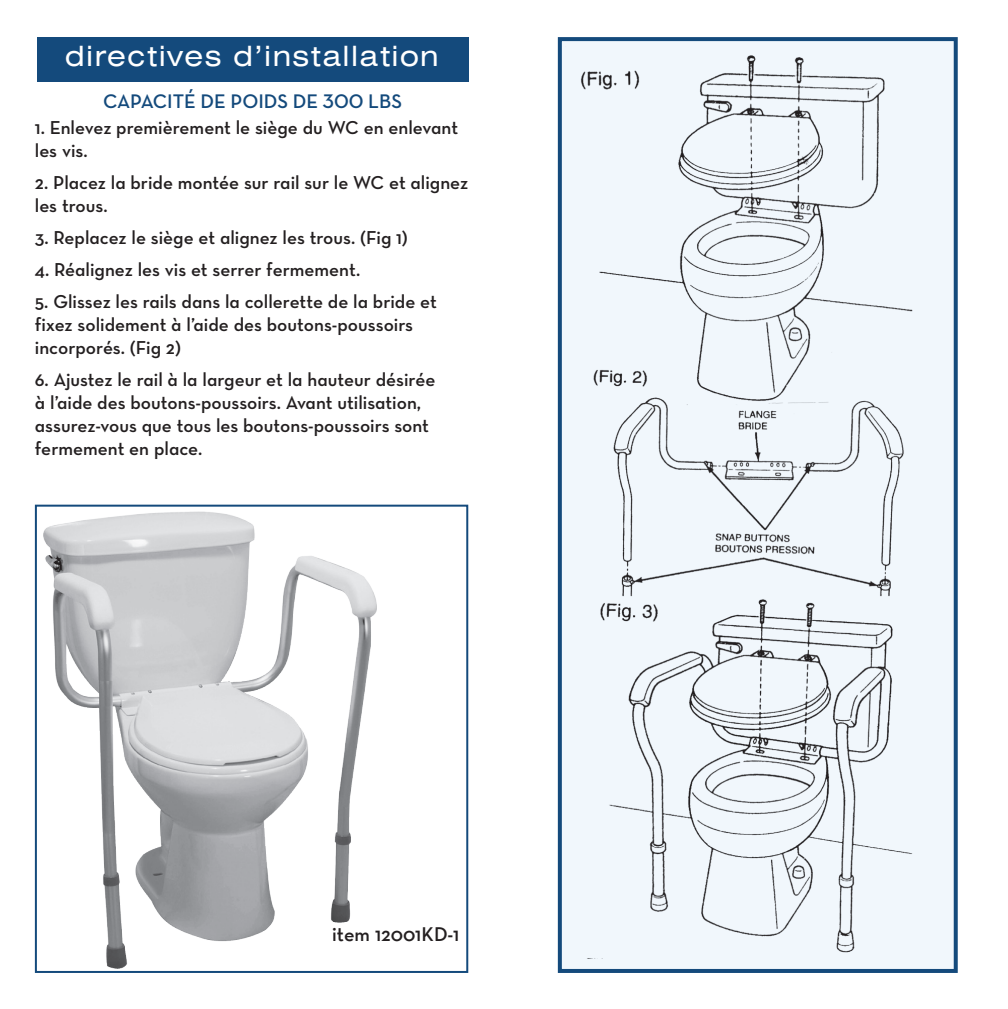
<style>
.page{position:relative;width:1008px;height:1009px;background:#fff}
.page>*{position:absolute;margin:0;border:0;box-sizing:border-box;transform-origin:0 0}
.t1{font:expanded 28px "Swiss 721 BT";letter-spacing:.05em;color:#fff}
.t2{font:20px "Neutraface Text Demi Alt";color:#144a7c}
.Copy_of_Normal{font:20px "Neutraface Text TT Demi Alt";color:#231f20}
.t3{font:19px/22.8px "Neutraface Text Demi Alt";color:#231f20}
</style>
<div class="page">
<img style="left:563px;top:47px;width:389px;height:911px">
<div style="left:558px;top:37px;width:399px;height:935px;border:4px solid #144a7c"></div>
<div style="left:35px;top:504px;width:433px;height:468px;border:2px solid #144a7c"></div>
<img style="left:43px;top:511px;width:333px;height:457px">
<div style="left:37px;top:37px;width:431px;height:45px;background:#144a7c"></div>
<p class="t1" style="left:65px;top:39px;width:375px">directives d’installation</p>
<p class="t2" style="left:103px;top:89px;width:300px">CAPACITÉ DE POIDS DE 300 LBS</p>
<p class="t3" style="left:35px;top:116px;width:425px">1. Enlevez premièrement le siège du WC en enlevant les vis.</p>
<p class="t3" style="left:35px;top:171px;width:435px">2. Placez la bride montée sur rail sur le WC et alignez les trous.</p>
<p class="t3" style="left:35px;top:226px;width:374px">3. Replacez le siège et alignez les trous. (Fig 1)</p>
<p class="t3" style="left:35px;top:258px;width:327px">4. Réalignez les vis et serrer fermement.</p>
<p class="t3" style="left:35px;top:290px;width:403px">5. Glissez les rails dans la collerette de la bride et fixez solidement à l’aide des boutons-poussoirs incorporés. (Fig 2)</p>
<p class="t3" style="left:35px;top:368px;width:402px">6. Ajustez le rail à la largeur et la hauteur désirée à l’aide des boutons-poussoirs. Avant utilisation, assurez-vous que tous les boutons-poussoirs sont fermement en place.</p>
<p class="Copy_of_Normal" style="left:332px;top:920px;width:128px">item 12001KD-1</p>
</div>
